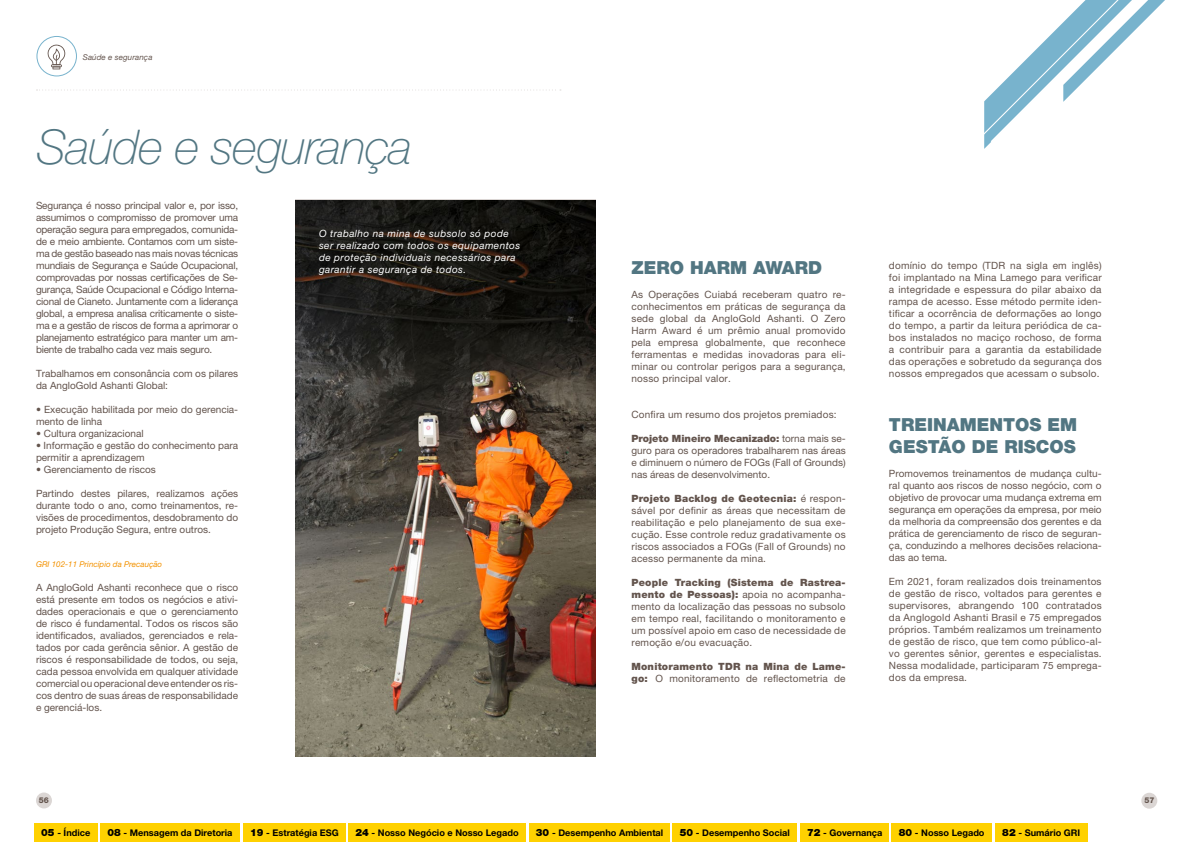
<style>
.page{position:relative;width:1191px;height:842px;background:#fff}
.page>*{position:absolute;margin:0;border:0;box-sizing:border-box;transform-origin:0 0}
.t1{font:italic 100 48px "Helvetica Neue LT Pro";letter-spacing:-.02em;color:#527682}
.t2{font:900 18px/21.6px "Helvetica Neue LT Pro";color:#527682}
.t3{font:10px/12px "Helvetica Neue LT Pro";color:#63544d;text-align:justify}
.t4{font:italic 10px/12px "Helvetica Neue LT Pro";letter-spacing:.04em;color:#fff}
.t5{font:900 10px/12px "Helvetica Neue LT Pro";letter-spacing:.02em;color:#63544d}
.t6{font:10px "Helvetica Neue LT Pro";letter-spacing:.02em;color:#63544d}
.t7{font:700 9.2px "Helvetica Neue LT Pro";color:#000}
.t8{font:italic 8px "Helvetica Neue LT Pro";color:#f39200}
.t9{font:italic 8px "Helvetica Neue LT Pro";letter-spacing:.01em;color:#63544d}
.t10{font:800 8px "Helvetica Neue LT Pro";color:#63544d}
.s1{font-weight:900}
.s2{font-weight:400}
.s3{font-weight:900;font-size:10px}
</style>
<div class="page">
<div style="left:36px;top:792px;width:16px;height:16px;background:#dbd6d4;border-radius:50%"></div>
<div style="left:1141px;top:793px;width:16px;height:16px;background:#dbd6d4;border-radius:50%"></div>
<div style="left:36px;top:36px;width:41px;height:40px;border:1px solid #78b3cd;border-radius:50%"></div>
<svg style="left:36px;top:90px;width:525px;height:1px"></svg>
<img style="left:295px;top:201px;width:300px;height:556px">
<svg style="left:47px;top:44px;width:18px;height:25px"></svg>
<svg style="left:984px;top:0;width:181px;height:149px"></svg>
<div style="left:34px;top:823px;width:63px;height:19px;background:#ffd100"></div>
<div style="left:100px;top:823px;width:140px;height:19px;background:#ffd100"></div>
<div style="left:529px;top:823px;width:141px;height:19px;background:#ffd100"></div>
<div style="left:672px;top:823px;width:125px;height:19px;background:#ffd100"></div>
<div style="left:800px;top:823px;width:88px;height:19px;background:#ffd100"></div>
<div style="left:891px;top:823px;width:101px;height:19px;background:#ffd100"></div>
<div style="left:995px;top:823px;width:92px;height:19px;background:#ffd100"></div>
<div style="left:243px;top:823px;width:102px;height:19px;background:#ffd100"></div>
<div style="left:348px;top:823px;width:178px;height:19px;background:#ffd100"></div>
<p class="t9" style="left:83px;top:52px;width:71px">Saúde e segurança</p>
<h1 class="t1" style="left:36px;top:120px;width:377px">Saúde e segurança</h1>
<p class="t3" style="left:36px;top:199px;width:204px">Segurança é nosso principal valor e, por isso, assumimos o compromisso de promover uma operação segura para empregados, comunida&shy;de e meio ambiente. Contamos com um siste&shy;ma de gestão baseado nas mais novas técnicas mundiais de Segurança e Saúde Ocupacional, comprovadas por nossas certificações de Se&shy;gurança, Saúde Ocupacional e Código Interna&shy;cional de Cianeto. Juntamente com a liderança global, a empresa analisa criticamente o siste&shy;ma e a gestão de riscos de forma a aprimorar o planejamento estratégico para manter um am&shy;biente de trabalho cada vez mais seguro.</p>
<p class="t3" style="left:36px;top:367px;width:204px">Trabalhamos em consonância com os pilares da AngloGold Ashanti Global:</p>
<p class="t3" style="left:36px;top:403px;width:204px">• Execução habilitada por meio do gerencia&shy;mento de linha</p>
<p class="t3" style="left:36px;top:427px;width:109px">• Cultura organizacional</p>
<p class="t3" style="left:36px;top:439px;width:204px">• Informação e gestão do conhecimento para permitir a aprendizagem</p>
<p class="t3" style="left:36px;top:463px;width:121px">• Gerenciamento de riscos</p>
<p class="t3" style="left:36px;top:487px;width:204px">Partindo destes pilares, realizamos ações durante todo o ano, como treinamentos, re&shy;visões de procedimentos, desdobramento do projeto Produção Segura, entre outros.</p>
<p class="t8" style="left:36px;top:559px;width:128px">GRI 102-11 Princípio da Precaução</p>
<p class="t3" style="left:36px;top:581px;width:204px">A AngloGold Ashanti reconhece que o risco está presente em todos os negócios e ativi&shy;dades operacionais e que o gerenciamento de risco é fundamental. Todos os riscos são identificados, avaliados, gerenciados e rela&shy;tados por cada gerência sênior. A gestão de riscos é responsabilidade de todos, ou seja, cada pessoa envolvida em qualquer atividade comercial ou operacional deve entender os ris&shy;cos dentro de suas áreas de responsabilidade e gerenciá-los.</p>
<p class="t4" style="left:319px;top:227px;width:203px">O trabalho na mina de subsolo só pode ser realizado com todos os equipamentos de proteção individuais necessários para garantir a segurança de todos.</p>
<h2 class="t2" style="left:631px;top:256px;width:192px">ZERO HARM AWARD</h2>
<p class="t3" style="left:631px;top:288px;width:216px">As Operações Cuiabá receberam quatro re&shy;conhecimentos em práticas de segurança da sede global da AngloGold Ashanti. O Zero Harm Award é um prêmio anual promovido pela empresa globalmente, que reconhece ferramentas e medidas inovadoras para eli&shy;minar ou controlar perigos para a segurança, nosso principal valor.</p>
<p class="t6" style="left:631px;top:408px;width:207px">Confira um resumo dos projetos premiados:</p>
<p class="t3" style="left:631px;top:432px;width:216px"><span class="s1">Projeto Mineiro Mecanizado:</span> torna mais se&shy;guro para os operadores trabalharem nas áreas e diminuem o número de FOGs (Fall of Grounds) nas áreas de desenvolvimento.</p>
<p class="t3" style="left:631px;top:492px;width:216px"><span class="s1">Projeto Backlog de Geotecnia:</span> é respon&shy;sável por definir as áreas que necessitam de reabilitação e pelo planejamento de sua exe&shy;cução. Esse controle reduz gradativamente os riscos associados a FOGs (Fall of Grounds) no acesso permanente da mina.</p>
<p class="t3" style="left:631px;top:576px;width:216px"><span class="s1">People Tracking (Sistema de Rastrea&shy;mento de Pessoas):</span> apoia no acompanha&shy;mento da localização das pessoas no subsolo em tempo real, facilitando o monitoramento e um possível apoio em caso de necessidade de remoção e/ou evacuação.</p>
<p class="t5" style="left:631px;top:660px;width:216px">Monitoramento TDR na Mina de Lame&shy;go: <span class="s2">O monitoramento de reflectometria de</span></p>
<p class="t3" style="left:889px;top:259px;width:214px">domínio do tempo (TDR na sigla em inglês) foi implantado na Mina Lamego para verificar a integridade e espessura do pilar abaixo da rampa de acesso. Esse método permite iden&shy;tificar a ocorrência de deformações ao longo do tempo, a partir da leitura periódica de ca&shy;bos instalados no maciço rochoso, de forma a contribuir para a garantia da estabilidade das operações e sobretudo da segurança dos nossos empregados que acessam o subsolo.</p>
<h2 class="t2" style="left:889px;top:414px;width:190px">TREINAMENTOS EM<br>GESTÃO DE RISCOS</h2>
<p class="t3" style="left:889px;top:467px;width:214px">Promovemos treinamentos de mudança cultu&shy;ral quanto aos riscos de nosso negócio, com o objetivo de provocar uma mudança extrema em segurança em operações da empresa, por meio da melhoria da compreensão dos gerentes e da prática de gerenciamento de risco de seguran&shy;ça, conduzindo a melhores decisões relaciona&shy;das ao tema.</p>
<p class="t3" style="left:889px;top:575px;width:214px">Em 2021, foram realizados dois treinamentos de gestão de risco, voltados para gerentes e supervisores, abrangendo 100 contratados da Anglogold Ashanti Brasil e 75 empregados próprios. Também realizamos um treinamento de gestão de risco, que tem como público-al&shy;vo gerentes sênior, gerentes e especialistas.<br>Nessa modalidade, participaram 75 emprega&shy;dos da empresa.</p>
<p class="t10" style="left:39px;top:796px;width:12px">56</p>
<p class="t10" style="left:1144px;top:796px;width:12px">57</p>
<p class="t7" style="left:41px;top:827px;width:51px"><span class="s3">05</span> - Índice</p>
<p class="t7" style="left:107px;top:827px;width:127px"><span class="s3">08</span> - Mensagem da Diretoria</p>
<p class="t7" style="left:250px;top:827px;width:90px"><span class="s3">19</span> - Estratégia ESG</p>
<p class="t7" style="left:355px;top:827px;width:165px"><span class="s3">24</span> - Nosso Negócio e Nosso Legado</p>
<p class="t7" style="left:536px;top:827px;width:129px"><span class="s3">30</span> - Desempenho Ambiental</p>
<p class="t7" style="left:680px;top:827px;width:111px"><span class="s3">50</span> - Desempenho Social</p>
<p class="t7" style="left:807px;top:827px;width:77px"><span class="s3">72</span> - Governança</p>
<p class="t7" style="left:898px;top:827px;width:87px"><span class="s3">80</span> - Nosso Legado</p>
<p class="t7" style="left:1002px;top:827px;width:79px"><span class="s3">82</span> - Sumário GRI</p>
</div>
